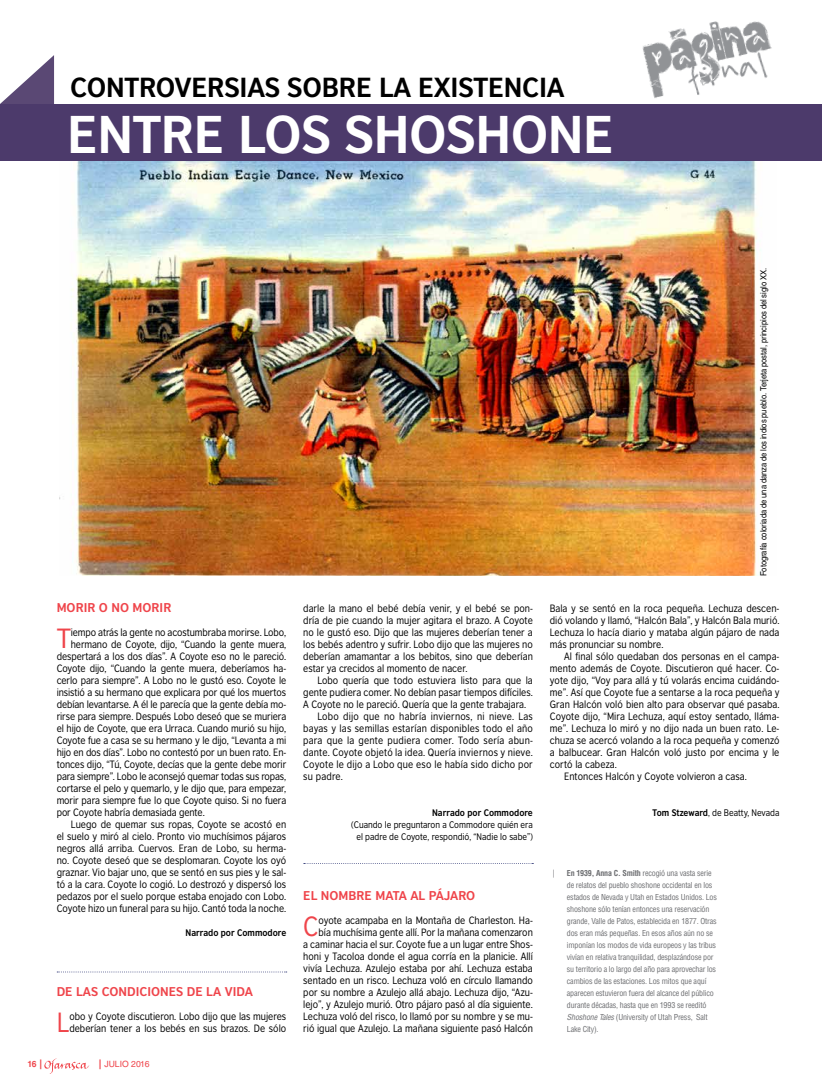
<style>
.page{position:relative;width:822px;height:1089px;background:#fff}
.page>*{position:absolute;margin:0;border:0;box-sizing:border-box;transform-origin:0 0}
.t1{font:700 50px "British Council Sans Tur";letter-spacing:-.01em;color:#fff}
.t2{font:26.2px "British Council Sans Tur";color:#ef454b;scale:.9 1}
.t3{font:26.2px "British Council Sans Tur";color:#ef454b}
.t4{font:700 26px "British Council Sans Tur";letter-spacing:-.01em;color:#000}
.t5{font:700 12px "British Council Sans Tur";color:#ef454b}
.t6{font:10px/12px "British Council Sans Tur";color:#000;text-align:justify;scale:.9 1}
.t7{font:10px "British Council Sans Tur";letter-spacing:.02em;color:#000;scale:.9 1}
.t8{font:9px/12px "British Council Sans Tur";color:#000;text-align:center;scale:.9 1}
.t9{font:700 9px "British Council Sans Tur";color:#000;scale:.9 1}
.t10{font:8.7px "Helvetica LT Std";color:#ef454b}
.t11{font:700 8.7px "Helvetica LT Std";color:#ef454b}
.t12{font:8.5px "Helvetica LT Std";letter-spacing:-.01em;color:#000;scale:.9 1}
.t13{font:condensed 8px/12px "Helvetica LT Std";letter-spacing:-.02em;color:#6d6e71}
.s1{font-size:9.7px}
.s2{font-weight:700;font-size:9.7px}
.s3{font-weight:700}
.s4{font-style:italic}
</style>
<div class="page">
<img style="left:45px;top:1058px;width:45px;height:16px">
<img style="left:60px;top:161px;width:697px;height:415px">
<img style="left:642px;top:21px;width:130px;height:77px">
<svg style="left:0;top:55px;width:54px;height:49px"></svg>
<div style="left:0;top:104px;width:822px;height:57px;background:#4c3a6b"></div>
<svg style="left:57px;top:972px;width:230px;height:1px"></svg>
<svg style="left:304px;top:863px;width:229px;height:1px"></svg>
<h3 class="t4" style="left:70px;top:70px;width:496px">CONTROVERSIAS SOBRE LA EXISTENCIA</h3>
<h1 class="t1" style="left:67px;top:103px;width:548px">ENTRE LOS SHOSHONE</h1>
<p class="t12" style="left:759px;top:576px;width:344px;rotate:-90deg">Fotografía coloriada de una danza de los indios pueblo. Terjeta postal, principios del siglo XX.</p>
<p class="t5" style="left:57px;top:600px;width:116px">MORIR O NO MORIR</p>
<h2 class="t3" style="left:57px;top:622px;width:16px">T</h2>
<p class="t6" style="left:71px;top:626px;width:241px">iempo atrás la gente no acostumbraba morirse. Lobo,</p>
<p class="t6" style="left:71px;top:638px;width:241px">hermano de Coyote, dijo, “Cuando la gente muera,</p>
<p class="t6" style="left:57px;top:650px;width:257px">despertará a los dos días”. A Coyote eso no le pareció.</p>
<p class="t6" style="left:57px;top:662px;width:257px">Coyote dijo, “Cuando la gente muera, deberíamos ha-</p>
<p class="t6" style="left:57px;top:674px;width:257px">cerlo para siempre”. A Lobo no le gustó eso. Coyote le</p>
<p class="t6" style="left:57px;top:686px;width:257px">insistió a su hermano que explicara por qué los muertos</p>
<p class="t6" style="left:57px;top:698px;width:257px">debían levantarse. A él le parecía que la gente debía mo-</p>
<p class="t6" style="left:57px;top:710px;width:257px">rirse para siempre. Después Lobo deseó que se muriera</p>
<p class="t6" style="left:57px;top:722px;width:257px">el hijo de Coyote, que era Urraca. Cuando murió su hijo,</p>
<p class="t6" style="left:57px;top:734px;width:257px">Coyote fue a casa se su hermano y le dijo, “Levanta a mi</p>
<p class="t6" style="left:57px;top:746px;width:257px">hijo en dos días”. Lobo no contestó por un buen rato. En-</p>
<p class="t6" style="left:57px;top:758px;width:257px">tonces dijo, “Tú, Coyote, decías que la gente debe morir</p>
<p class="t6" style="left:57px;top:770px;width:257px">para siempre”. Lobo le aconsejó quemar todas sus ropas,</p>
<p class="t6" style="left:57px;top:782px;width:257px">cortarse el pelo y quemarlo, y le dijo que, para empezar,</p>
<p class="t6" style="left:57px;top:794px;width:257px">morir para siempre fue lo que Coyote quiso. Si no fuera</p>
<p class="t6" style="left:57px;top:806px;width:166px">por Coyote habría demasiada gente.</p>
<p class="t6" style="left:71px;top:818px;width:241px">Luego de quemar sus ropas, Coyote se acostó en</p>
<p class="t6" style="left:57px;top:830px;width:257px">el suelo y miró al cielo. Pronto vio muchísimos pájaros</p>
<p class="t6" style="left:57px;top:842px;width:257px">negros allá arriba. Cuervos. Eran de Lobo, su herma-</p>
<p class="t6" style="left:57px;top:854px;width:257px">no. Coyote deseó que se desplomaran. Coyote los oyó</p>
<p class="t6" style="left:57px;top:866px;width:257px">graznar. Vio bajar uno, que se sentó en sus pies y le sal-</p>
<p class="t6" style="left:57px;top:878px;width:257px">tó a la cara. Coyote lo cogió. Lo destrozó y dispersó los</p>
<p class="t6" style="left:57px;top:890px;width:257px">pedazos por el suelo porque estaba enojado con Lobo.</p>
<p class="t6" style="left:57px;top:902px;width:257px">Coyote hizo un funeral para su hijo. Cantó toda la noche.</p>
<p class="t9" style="left:186px;top:927px;width:113px">Narrado por Commodore</p>
<p class="t5" style="left:57px;top:984px;width:198px">DE LAS CONDICIONES DE LA VIDA</p>
<h2 class="t2" style="left:57px;top:1006px;width:16px">L</h2>
<p class="t6" style="left:69px;top:1010px;width:242px">obo y Coyote discutieron. Lobo dijo que las mujeres deberían tener a los bebés en sus brazos. De sólo</p>
<p class="t11" style="left:27px;top:1059px;width:16px">16 <span class="s1">|</span></p>
<p class="t10" style="left:99px;top:1059px;width:52px"><span class="s2">|</span> JULIO 2016</p>
<p class="t6" style="left:303px;top:602px;width:257px">darle la mano el bebé debía venir, y el bebé se pon&shy;dría de pie cuando la mujer agitara el brazo. A Coyote no le gustó eso. Dijo que las mujeres deberían tener a los bebés adentro y sufrir. Lobo dijo que las mujeres no deberían amamantar a los bebitos, sino que deberían estar ya crecidos al momento de nacer.</p>
<p class="t6" style="left:317px;top:674px;width:241px">Lobo quería que todo estuviera listo para que la</p>
<p class="t6" style="left:303px;top:686px;width:257px">gente pudiera comer. No debían pasar tiempos difíciles.</p>
<p class="t6" style="left:303px;top:698px;width:249px">A Coyote no le pareció. Quería que la gente trabajara.</p>
<p class="t7" style="left:317px;top:710px;width:241px">Lobo dijo que no habría inviernos, ni nieve. Las</p>
<p class="t7" style="left:303px;top:722px;width:257px">bayas y las semillas estarían disponibles todo el año</p>
<p class="t7" style="left:303px;top:734px;width:257px">para que la gente pudiera comer. Todo sería abun-</p>
<p class="t7" style="left:303px;top:746px;width:257px">dante. Coyote objetó la idea. Quería inviernos y nieve.</p>
<p class="t7" style="left:303px;top:758px;width:257px">Coyote le dijo a Lobo que eso le había sido dicho por</p>
<p class="t6" style="left:303px;top:770px;width:46px">su padre.</p>
<p class="t9" style="left:432px;top:807px;width:113px">Narrado por Commodore</p>
<p class="t8" style="left:351px;top:818px;width:203px">(Cuando le preguntaron a Commodore quién era el padre de Coyote, respondió, “Nadie lo sabe”)</p>
<p class="t5" style="left:303px;top:888px;width:174px">EL NOMBRE MATA AL PÁJARO</p>
<h2 class="t2" style="left:303px;top:910px;width:18px">C</h2>
<p class="t6" style="left:303px;top:914px;width:257px;text-align:right">oyote acampaba en la Montaña de Charleston. Ha-<br>bía muchísima gente allí. Por la mañana comenzaron<br>a caminar hacia el sur. Coyote fue a un lugar entre Shos&shy;honi y Tacoloa donde el agua corría en la planicie. Allí vivía Lechuza. Azulejo estaba por ahí. Lechuza estaba sentado en un risco. Lechuza voló en círculo llamando por su nombre a Azulejo allá abajo. Lechuza dijo, “Azu&shy;lejo”, y Azulejo murió. Otro pájaro pasó al día siguiente.<br>Lechuza voló del risco, lo llamó por su nombre y se mu&shy;rió igual que Azulejo. La mañana siguiente pasó Halcón</p>
<p class="t6" style="left:550px;top:602px;width:257px">Bala y se sentó en la roca pequeña. Lechuza descen&shy;dió volando y llamó, “Halcón Bala”, y Halcón Bala murió.<br>Lechuza lo hacía diario y mataba algún pájaro de nada más pronunciar su nombre.</p>
<p class="t6" style="left:564px;top:650px;width:241px">Al final sólo quedaban dos personas en el campa-</p>
<p class="t6" style="left:550px;top:662px;width:257px">mento además de Coyote. Discutieron qué hacer. Co-</p>
<p class="t6" style="left:550px;top:674px;width:257px">yote dijo, “Voy para allá y tú volarás encima cuidándo-</p>
<p class="t6" style="left:550px;top:686px;width:257px">me”. Así que Coyote fue a sentarse a la roca pequeña y</p>
<p class="t6" style="left:550px;top:698px;width:257px">Gran Halcón voló bien alto para observar qué pasaba.</p>
<p class="t6" style="left:550px;top:710px;width:257px">Coyote dijo, “Mira Lechuza, aquí estoy sentado, lláma-</p>
<p class="t6" style="left:550px;top:722px;width:257px">me”. Lechuza lo miró y no dijo nada un buen rato. Le-</p>
<p class="t6" style="left:550px;top:734px;width:257px">chuza se acercó volando a la roca pequeña y comenzó</p>
<p class="t6" style="left:550px;top:746px;width:257px">a balbucear. Gran Halcón voló justo por encima y le</p>
<p class="t6" style="left:550px;top:758px;width:76px">cortó la cabeza.</p>
<p class="t6" style="left:564px;top:770px;width:205px">Entonces Halcón y Coyote volvieron a casa.</p>
<p class="t8" style="left:653px;top:806px;width:142px"><span class="s3">Tom Stzeward</span>, de Beatty, Nevada</p>
<p class="t13" style="left:567px;top:867px;width:152px"><span class="s3">En 1939, Anna C. Smith</span> recogió una vasta serie de relatos del pueblo shoshone occidental en los estados de Nevada y Utah en Estados Unidos. Los shoshone sólo tenían entonces una reservación grande, Valle de Patos, establecida en 1877. Otras dos eran más pequeñas. En esos años aún no se imponían los modos de vida europeos y las tribus vivían en relativa tranquilidad, desplazándose por su territorio a lo largo del año para aprovechar los cambios de las estaciones. Los mitos que aquí aparecen estuvieron fuera del alcance del público durante décadas, hasta que en 1993 se reeditó <span class="s4">Shoshone Tales</span> (University of Utah Press, Salt Lake City).</p>
</div>
